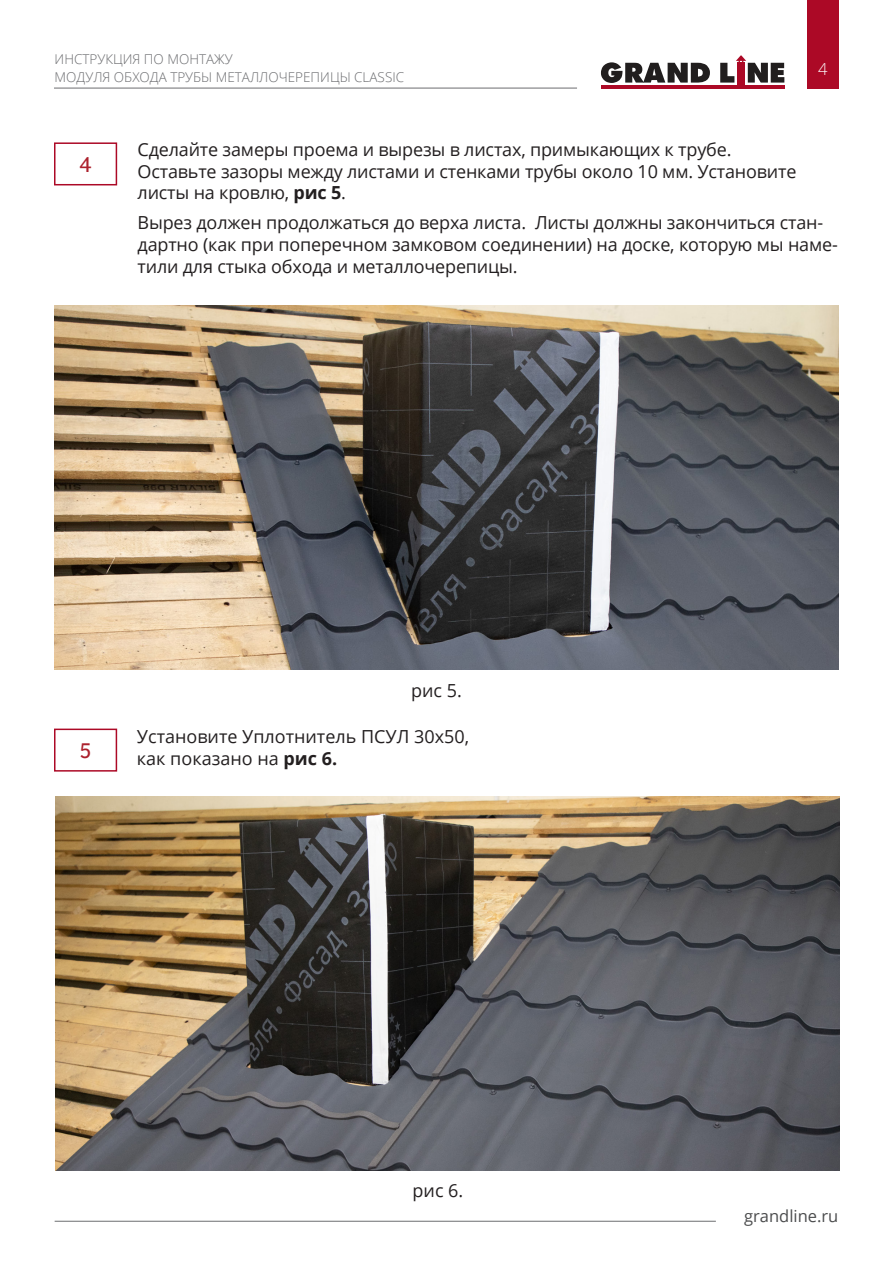
<style>
.page{position:relative;width:893px;height:1263px;background:#fff}
.page>*{position:absolute;margin:0;border:0;box-sizing:border-box;transform-origin:0 0}
.Заголовок{font:21px "Red Ring";color:#ac212d}
.Основной_текст{font:18px/21.6px "Open Sans";letter-spacing:-.01em;color:#231f20}
.t1{font:16.5px "Open Sans";color:#4b4c4d}
.t2{font:300 16.5px "Open Sans";color:#fff}
.t3{font:300 13.5px/18px "Open Sans";color:#6c6d70}
.s1{font-weight:700}
</style>
<div class="page">
<div style="left:807px;top:0;width:31px;height:88px;background:#ac0926"></div>
<div style="left:737px;top:63px;width:8px;height:24px;background:#ac0926"></div>
<hr style="left:601px;top:86px;width:183px;height:2px;background:#ac0926">
<svg style="left:601px;top:62px;width:109px;height:21px"></svg>
<svg style="left:720px;top:55px;width:64px;height:28px"></svg>
<hr style="left:54px;top:88px;width:523px;height:1px;background:#6c6d70">
<hr style="left:55px;top:1221px;width:661px;height:1px;background:#6c6d70">
<div style="left:54px;top:142px;width:63px;height:43px;border:2px solid #ac0926"></div>
<div style="left:54px;top:729px;width:63px;height:43px;border:2px solid #ac0926"></div>
<img style="left:54px;top:306px;width:784px;height:364px">
<img style="left:56px;top:796px;width:784px;height:374px">
<p class="t3" style="left:55px;top:49px;width:351px">ИНСТРУКЦИЯ ПО МОНТАЖУ<br>МОДУЛЯ ОБХОДА ТРУБЫ МЕТАЛЛОЧЕРЕПИЦЫ CLASSIC</p>
<p class="t2" style="left:818px;top:58px;width:11px">4</p>
<p class="Заголовок" style="left:80px;top:151px;width:13px">4</p>
<p class="Основной_текст" style="left:138px;top:138px;width:660px">Сделайте замеры проема и вырезы в листах, примыкающих к трубе.<br>Оставьте зазоры между листами и стенками трубы около 10 мм. Установите листы на кровлю, <span class="s1">рис 5</span>.</p>
<p class="Основной_текст" style="left:138px;top:212px;width:702px">Вырез должен продолжаться до верха листа. Листы должны закончиться стан&shy;дартно (как при поперечном замковом соединении) на доске, которую мы наме&shy;тили для стыка обхода и металлочерепицы.</p>
<p class="Заголовок" style="left:80px;top:737px;width:13px">5</p>
<p class="Основной_текст" style="left:411px;top:679px;width:52px">рис 5.</p>
<p class="Основной_текст" style="left:137px;top:725px;width:334px">Установите Уплотнитель ПСУЛ 30х50, как показано на <span class="s1">рис 6.</span></p>
<p class="Основной_текст" style="left:413px;top:1179px;width:52px">рис 6.</p>
<p class="t1" style="left:744px;top:1204px;width:96px">grandline.ru</p>
</div>
